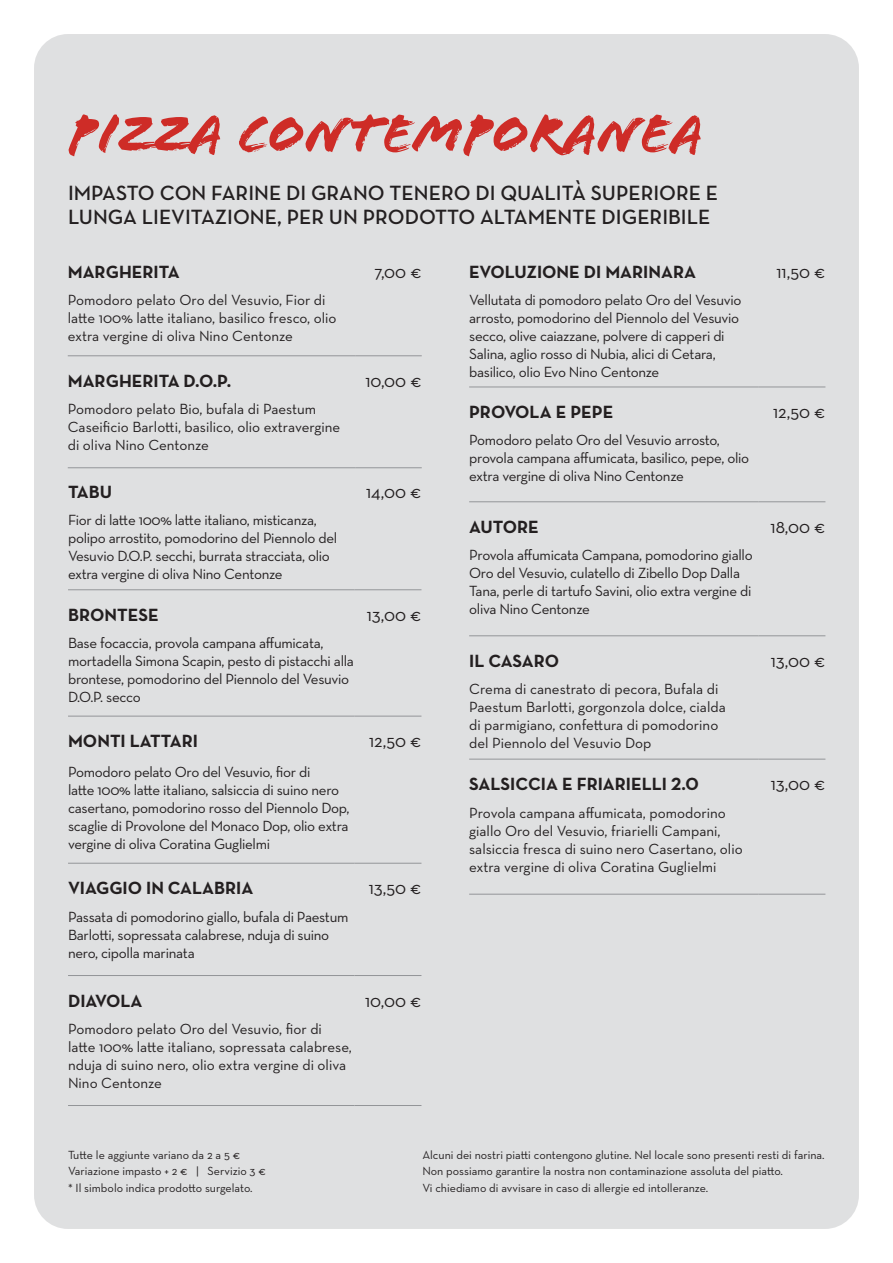
<style>
.page{position:relative;width:893px;height:1263px;background:#fff}
.page>*{position:absolute;margin:0;border:0;box-sizing:border-box;transform-origin:0 0}
.Titoli_1{font:57px "Flood Std";color:#ce2c27}
.Ingredienti{font:600 21px/24px "Neutraface Text";color:#231f20}
.Ingredienti-2{font:700 18px "Neutraface Text";color:#231f20}
.t1{font:18px "Neutraface Text";color:#231f20}
.Ingredienti-3{font:15px/18px "Neutraface Text";letter-spacing:-.02em;color:#231f20}
.Ingredienti-4{font:15px/18px "Neutraface Text";color:#231f20}
.Ingredienti-5{font:12px "Neutraface Text";color:#231f20}
</style>
<div class="page">
<div style="left:34px;top:34px;width:825px;height:1195px;background:#dfe0e1;border-radius:34px"></div>
<hr style="left:68px;top:716px;width:286px;height:1px;background:#939598">
<hr style="left:354px;top:716px;width:67px;height:1px;background:#939598">
<hr style="left:68px;top:863px;width:286px;height:1px;background:#939598">
<hr style="left:354px;top:863px;width:67px;height:1px;background:#939598">
<hr style="left:68px;top:975px;width:286px;height:1px;background:#939598">
<hr style="left:354px;top:975px;width:67px;height:1px;background:#939598">
<hr style="left:68px;top:1105px;width:286px;height:1px;background:#939598">
<hr style="left:354px;top:1105px;width:67px;height:1px;background:#939598">
<hr style="left:68px;top:589px;width:286px;height:1px;background:#939598">
<hr style="left:354px;top:589px;width:67px;height:1px;background:#939598">
<hr style="left:469px;top:387px;width:289px;height:1px;background:#939598">
<hr style="left:758px;top:387px;width:67px;height:1px;background:#939598">
<hr style="left:469px;top:635px;width:289px;height:1px;background:#939598">
<hr style="left:758px;top:635px;width:67px;height:1px;background:#939598">
<hr style="left:469px;top:759px;width:289px;height:1px;background:#939598">
<hr style="left:758px;top:759px;width:67px;height:1px;background:#939598">
<hr style="left:469px;top:894px;width:289px;height:1px;background:#939598">
<hr style="left:758px;top:894px;width:67px;height:1px;background:#939598">
<hr style="left:469px;top:501px;width:289px;height:1px;background:#939598">
<hr style="left:758px;top:501px;width:67px;height:1px;background:#939598">
<hr style="left:68px;top:355px;width:287px;height:1px;background:#939598">
<hr style="left:355px;top:355px;width:67px;height:1px;background:#939598">
<hr style="left:68px;top:467px;width:287px;height:1px;background:#939598">
<hr style="left:355px;top:467px;width:67px;height:1px;background:#939598">
<p class="Titoli_1" style="left:68px;top:101px;width:636px">PIZZA ContemporaneA</p>
<p class="Ingredienti" style="left:68px;top:181px;width:652px">IMPASTO CON FARINE DI GRANO TENERO DI QUALITÀ SUPERIORE E<br>LUNGA LIEVITAZIONE, PER UN PRODOTTO ALTAMENTE DIGERIBILE</p>
<p class="Ingredienti-2" style="left:68px;top:260px;width:113px">MARGHERITA</p>
<p class="t1" style="left:375px;top:260px;width:49px">7,00 €</p>
<p class="Ingredienti-4" style="left:68px;top:291px;width:270px">Pomodoro pelato Oro del Vesuvio, Fior di latte 100% latte italiano, basilico fresco, olio extra vergine di oliva Nino Centonze</p>
<p class="Ingredienti-2" style="left:68px;top:369px;width:165px">MARGHERITA D.O.P.</p>
<p class="t1" style="left:365px;top:369px;width:58px">10,00 €</p>
<p class="Ingredienti-4" style="left:68px;top:400px;width:274px">Pomodoro pelato Bio, bufala di Paestum<br>Caseificio Barlotti, basilico, olio extravergine di oliva Nino Centonze</p>
<p class="Ingredienti-2" style="left:68px;top:480px;width:46px">TABU</p>
<p class="t1" style="left:366px;top:480px;width:57px">14,00 €</p>
<p class="Ingredienti-3" style="left:68px;top:511px;width:271px">Fior di latte 100% latte italiano, misticanza, polipo arrostito, pomodorino del Piennolo del Vesuvio D.O.P. secchi, burrata stracciata, olio extra vergine di oliva Nino Centonze</p>
<p class="Ingredienti-2" style="left:68px;top:603px;width:92px">BRONTESE</p>
<p class="t1" style="left:367px;top:603px;width:56px">13,00 €</p>
<p class="Ingredienti-3" style="left:68px;top:634px;width:287px">Base focaccia, provola campana affumicata, mortadella Simona Scapin, pesto di pistacchi alla brontese, pomodorino del Piennolo del Vesuvio D.O.P. secco</p>
<p class="Ingredienti-2" style="left:68px;top:729px;width:132px">MONTI LATTARI</p>
<p class="t1" style="left:369px;top:730px;width:54px">12,50 €</p>
<p class="Ingredienti-3" style="left:68px;top:762px;width:283px">Pomodoro pelato Oro del Vesuvio, fior di<br>latte 100% latte italiano, salsiccia di suino nero casertano, pomodorino rosso del Piennolo Dop, scaglie di Provolone del Monaco Dop, olio extra vergine di oliva Coratina Guglielmi</p>
<p class="Ingredienti-2" style="left:68px;top:876px;width:187px">VIAGGIO IN CALABRIA</p>
<p class="t1" style="left:369px;top:877px;width:54px">13,50 €</p>
<p class="Ingredienti-3" style="left:68px;top:907px;width:282px">Passata di pomodorino giallo, bufala di Paestum<br>Barlotti, sopressata calabrese, nduja di suino nero, cipolla marinata</p>
<p class="Ingredienti-2" style="left:68px;top:989px;width:76px">DIAVOLA</p>
<p class="t1" style="left:365px;top:989px;width:58px">10,00 €</p>
<p class="Ingredienti-4" style="left:68px;top:1020px;width:285px">Pomodoro pelato Oro del Vesuvio, fior di latte 100% latte italiano, sopressata calabrese, nduja di suino nero, olio extra vergine di oliva Nino Centonze</p>
<p class="Ingredienti-2" style="left:469px;top:260px;width:228px">EVOLUZIONE DI MARINARA</p>
<p class="t1" style="left:776px;top:260px;width:50px">11,50 €</p>
<p class="Ingredienti-3" style="left:469px;top:291px;width:274px">Vellutata di pomodoro pelato Oro del Vesuvio arrosto, pomodorino del Piennolo del Vesuvio secco, olive caiazzane, polvere di capperi di Salina, aglio rosso di Nubia, alici di Cetara, basilico, olio Evo Nino Centonze</p>
<p class="Ingredienti-2" style="left:469px;top:400px;width:146px">PROVOLA E PEPE</p>
<p class="t1" style="left:773px;top:401px;width:54px">12,50 €</p>
<p class="Ingredienti-3" style="left:469px;top:431px;width:282px">Pomodoro pelato Oro del Vesuvio arrosto, provola campana affumicata, basilico, pepe, olio extra vergine di oliva Nino Centonze</p>
<p class="Ingredienti-2" style="left:469px;top:515px;width:71px">AUTORE</p>
<p class="t1" style="left:771px;top:515px;width:56px">18,00 €</p>
<p class="Ingredienti-3" style="left:469px;top:546px;width:285px">Provola affumicata Campana, pomodorino giallo Oro del Vesuvio, culatello di Zibello Dop Dalla Tana, perle di tartufo Savini, olio extra vergine di oliva Nino Centonze</p>
<p class="Ingredienti-2" style="left:469px;top:649px;width:92px">IL CASARO</p>
<p class="t1" style="left:771px;top:649px;width:56px">13,00 €</p>
<p class="Ingredienti-4" style="left:469px;top:680px;width:258px">Crema di canestrato di pecora, Bufala di Paestum Barlotti, gorgonzola dolce, cialda di parmigiano, confettura di pomodorino del Piennolo del Vesuvio Dop</p>
<p class="Ingredienti-2" style="left:469px;top:772px;width:231px">SALSICCIA E FRIARIELLI 2.0</p>
<p class="t1" style="left:771px;top:773px;width:56px">13,00 €</p>
<p class="Ingredienti-4" style="left:469px;top:803px;width:275px">Provola campana affumicata, pomodorino giallo Oro del Vesuvio, friarielli Campani, salsiccia fresca di suino nero Casertano, olio extra vergine di oliva Coratina Guglielmi</p>
<p class="Ingredienti-5" style="left:68px;top:1147px;width:174px">Tutte le aggiunte variano da 2 a 5 €</p>
<p class="Ingredienti-5" style="left:68px;top:1164px;width:199px">Variazione impasto + 2 € | Servizio 3 €</p>
<p class="Ingredienti-5" style="left:68px;top:1180px;width:186px">* Il simbolo indica prodotto surgelato.</p>
<p class="Ingredienti-5" style="left:422px;top:1147px;width:404px">Alcuni dei nostri piatti contengono glutine. Nel locale sono presenti resti di farina.</p>
<p class="Ingredienti-5" style="left:422px;top:1164px;width:362px">Non possiamo garantire la nostra non contaminazione assoluta del piatto.</p>
<p class="Ingredienti-5" style="left:422px;top:1180px;width:287px">Vi chiediamo di avvisare in caso di allergie ed intolleranze.</p>
</div>
